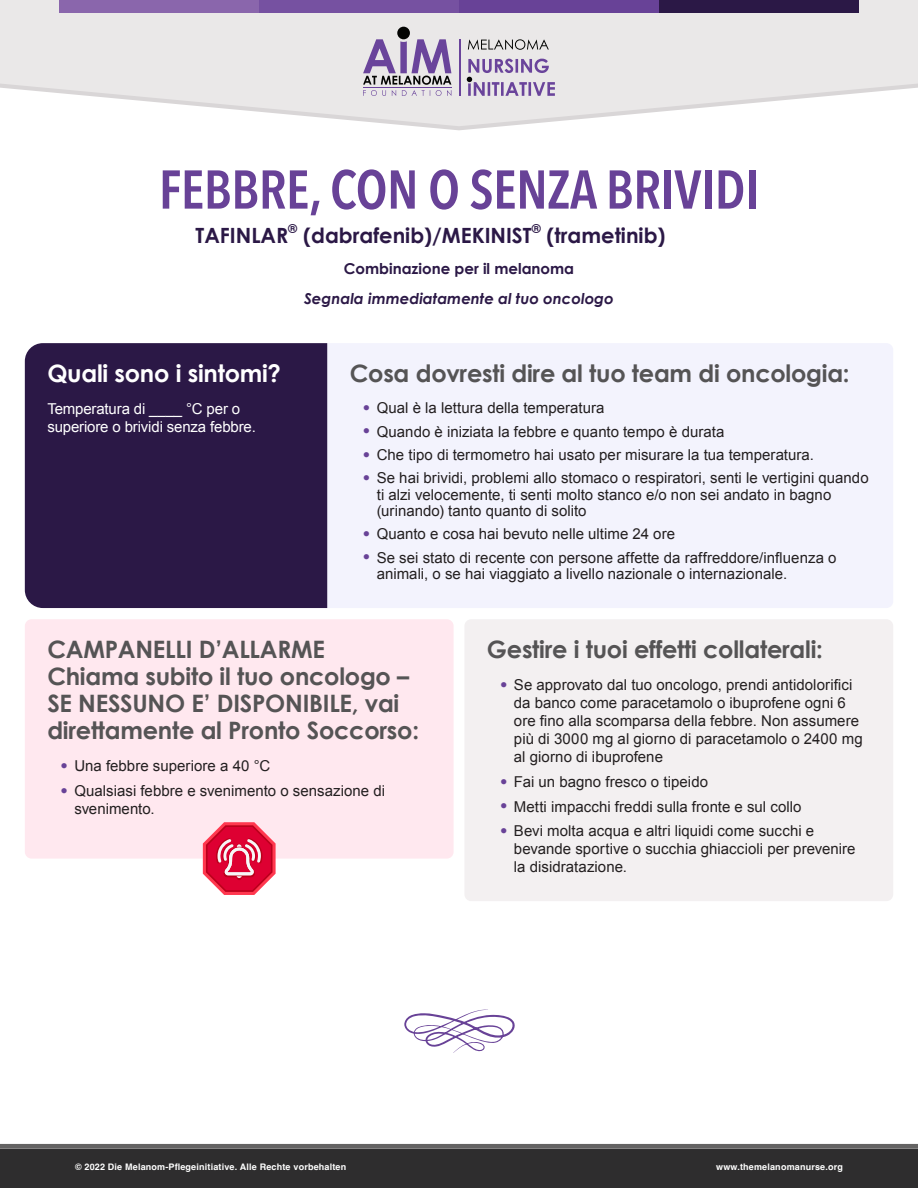
<style>
.page{position:relative;width:918px;height:1188px;background:#fff}
.page>*{position:absolute;margin:0;border:0;box-sizing:border-box;transform-origin:0 0}
.Heading_1{font:600 54px "Avenir Next Condensed";letter-spacing:-.01em;color:#684297}
.t1{font:700 24px/27px "Century Gothic";letter-spacing:-.01em;color:#555455}
.t2{font:700 24px "Century Gothic";letter-spacing:-.01em;color:#fff}
.t3{font:700 21px "Century Gothic";color:#2b1846}
.t4{font:15px/18px "Arial";color:#231f20}
.t5{font:15px/18px "Arial";letter-spacing:-.01em;color:#fff}
.Heading_1_Sub_2{font:italic 700 15px "Century Gothic";color:#2b1846}
.Heading_1_Sub_2-2{font:700 15px "Century Gothic";color:#2b1846}
.t6{font:700 12.3px "Century Gothic";color:#2b1846}
.t7{font:700 9px "Helvetica";letter-spacing:.02em;color:#fff}
</style>
<div class="page">
<svg style="left:415px;top:126px;width:88px;height:4px"></svg>
<svg style="left:0;top:0;width:918px;height:126px;fill:#eae8e8"></svg>
<div style="left:59px;top:0;width:200px;height:14px;background:#8a66ac"></div>
<div style="left:259px;top:0;width:200px;height:14px;background:#7651a1"></div>
<div style="left:659px;top:0;width:200px;height:14px;background:#2b1846"></div>
<div style="left:459px;top:0;width:200px;height:14px;background:#684297"></div>
<svg style="left:363px;top:39px;width:88px;height:57px;background:#b1a3bf"></svg>
<div style="left:397px;top:27px;width:13px;height:12px;background:#040503;border-radius:50%"></div>
<hr style="left:459px;top:39px;width:1px;height:57px;background:#6a449b">
<svg style="left:468px;top:39px;width:81px;height:11px"></svg>
<svg style="left:467px;top:59px;width:88px;height:37px;background:#bcaecc"></svg>
<div style="left:0;top:1149px;width:918px;height:39px;background:#2e2d2e"></div>
<svg style="left:0;top:1144px;width:918px;height:5px;background:#6a6969"></svg>
<div style="left:464px;top:619px;width:429px;height:282px;background:#f3f0f1;border-radius:7px"></div>
<div style="left:327px;top:343px;width:566px;height:265px;background:#f3f3fd"></div>
<div style="left:25px;top:343px;width:302px;height:265px;background:#2b1846"></div>
<svg style="left:404px;top:1009px;width:111px;height:44px"></svg>
<div style="left:25px;top:619px;width:429px;height:240px;background:#ffe8ef;border-radius:7px"></div>
<svg style="left:203px;top:822px;width:73px;height:73px"></svg>
<svg style="left:364px;top:405px;width:5px;height:6px"></svg>
<svg style="left:364px;top:429px;width:5px;height:5px"></svg>
<svg style="left:364px;top:452px;width:5px;height:5px"></svg>
<svg style="left:364px;top:475px;width:5px;height:5px"></svg>
<svg style="left:364px;top:531px;width:5px;height:6px"></svg>
<svg style="left:364px;top:555px;width:5px;height:5px"></svg>
<p class="Heading_1" style="left:159px;top:143px;width:602px">FEBBRE, CON O SENZA BRIVIDI</p>
<p class="t3" style="left:196px;top:219px;width:94px">TAFINLAR</p>
<p class="t6" style="left:288px;top:219px;width:11px">®</p>
<p class="t3" style="left:303px;top:219px;width:230px">(dabrafenib)/MEKINIST</p>
<p class="t6" style="left:532px;top:219px;width:11px">®</p>
<p class="t3" style="left:547px;top:219px;width:120px">(trametinib)</p>
<p class="t2" style="left:47px;top:355px;width:235px">Quali sono i sintomi?</p>
<p class="t5" style="left:47px;top:400px;width:210px">Temperatura di ____ °C per o superiore o brividi senza febbre.</p>
<p class="Heading_1_Sub_2-2" style="left:344px;top:257px;width:232px">Combinazione per il melanoma</p>
<p class="Heading_1_Sub_2" style="left:304px;top:289px;width:311px">Segnala immediatamente al tuo oncologo</p>
<p class="t1" style="left:350px;top:358px;width:501px">Cosa dovresti dire al tuo team di oncologia:</p>
<p class="t4" style="left:377px;top:399px;width:229px">Qual è la lettura della temperatura</p>
<p class="t4" style="left:377px;top:423px;width:349px">Quando è iniziata la febbre e quanto tempo è durata</p>
<p class="t4" style="left:377px;top:446px;width:439px">Che tipo di termometro hai usato per misurare la tua temperatura.</p>
<p class="t4" style="left:377px;top:470px;width:493px;line-height:16.5px">Se hai brividi, problemi allo stomaco o respiratori, senti le vertigini quando ti alzi velocemente, ti senti molto stanco e/o non sei andato in bagno (urinando) tanto quanto di solito</p>
<p class="t4" style="left:377px;top:525px;width:300px">Quanto e cosa hai bevuto nelle ultime 24 ore</p>
<p class="t4" style="left:377px;top:549px;width:461px;line-height:16.5px">Se sei stato di recente con persone affette da raffreddore/influenza o animali, o se hai viaggiato a livello nazionale o internazionale.</p>
<p class="t1" style="left:47px;top:635px;width:279px">CAMPANELLI D’ALLARME</p>
<p class="t1" style="left:487px;top:635px;width:337px">Gestire i tuoi effetti collaterali:</p>
<p class="t1" style="left:47px;top:662px;width:373px">Chiama subito il tuo oncologo –<br>SE NESSUNO E’ DISPONIBILE, vai direttamente al Pronto Soccorso:</p>
<p class="t4" style="left:74px;top:757px;width:198px">Una febbre superiore a 40 °C</p>
<p class="t4" style="left:74px;top:782px;width:312px">Qualsiasi febbre e svenimento o sensazione di svenimento.</p>
<p class="t4" style="left:514px;top:676px;width:350px">Se approvato dal tuo oncologo, prendi antidolorifici da banco come paracetamolo o ibuprofene ogni 6 ore fino alla scomparsa della febbre. Non assumere più di 3000 mg al giorno di paracetamolo o 2400 mg al giorno di ibuprofene</p>
<p class="t4" style="left:514px;top:773px;width:196px">Fai un bagno fresco o tipeido</p>
<p class="t4" style="left:514px;top:798px;width:289px">Metti impacchi freddi sulla fronte e sul collo</p>
<p class="t4" style="left:514px;top:822px;width:343px">Bevi molta acqua e altri liquidi come succhi e bevande sportive o succhia ghiaccioli per prevenire la disidratazione.</p>
<p class="t7" style="left:75px;top:1161px;width:273px">© 2022 Die Melanom-Pflegeinitiative. Alle Rechte vorbehalten</p>
<p class="t7" style="left:716px;top:1161px;width:128px">www.themelanomanurse.org</p>
</div>
